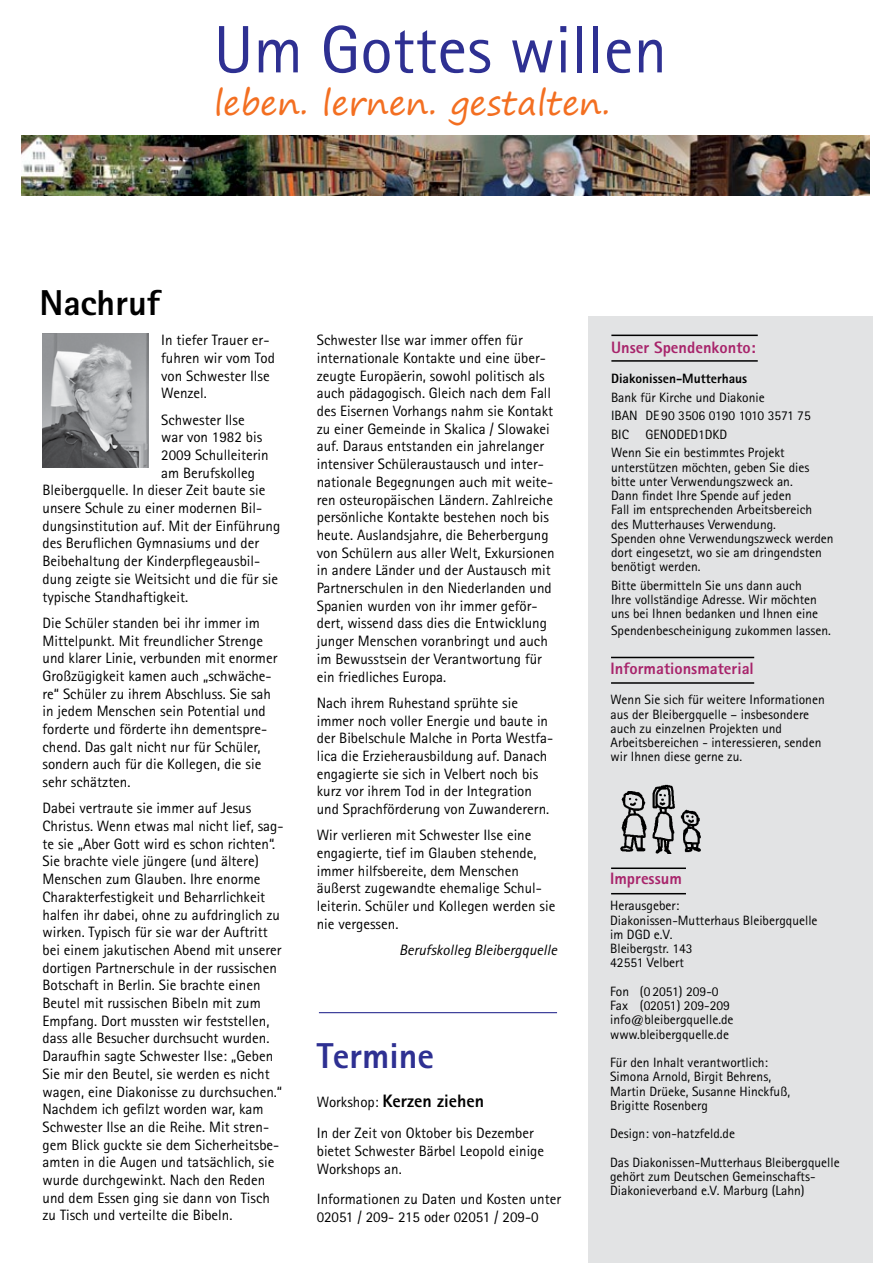
<style>
.page{position:relative;width:893px;height:1263px;background:#fff}
.page>*{position:absolute;margin:0;border:0;box-sizing:border-box;transform-origin:0 0}
.t1{font:67.05px "Rotis Sans Serif";color:#2e3092}
.t2{font:800 36px "Rotis Sans Serif";color:#000}
.t3{font:800 36px "Rotis Sans Serif";color:#2e3092}
.t4{font:33.6px "Segoe Print";color:#f36f21}
.t5{font:800 18px "Rotis Sans Serif";color:#000}
.t6{font:800 16.5px "Rotis Sans Serif";color:#a8246b}
.t7{font:15px/17.7px "Rotis Sans Serif";color:#000}
.t8{font:italic 15px "Rotis Sans Serif";color:#000}
.t9{font:13.5px/14.2px "Rotis Sans Serif";color:#000}
.t10{font:800 13.5px "Rotis Sans Serif";color:#000}
.s1{font-weight:400;font-size:15px}
</style>
<div class="page">
<img style="left:21px;top:136px;width:849px;height:59px">
<div style="left:589px;top:317px;width:284px;height:946px;background:#e2e3e4"></div>
<hr style="left:611px;top:360px;width:147px;height:2px;background:#000">
<hr style="left:611px;top:335px;width:147px;height:1px;background:#000">
<hr style="left:611px;top:682px;width:143px;height:2px;background:#000">
<hr style="left:611px;top:657px;width:143px;height:1px;background:#000">
<hr style="left:611px;top:893px;width:75px;height:1px;background:#000">
<hr style="left:611px;top:867px;width:75px;height:2px;background:#000">
<img style="left:620px;top:784px;width:81px;height:69px">
<img style="left:43px;top:334px;width:105px;height:134px">
<hr style="left:319px;top:1012px;width:238px;height:1px;background:#2e3092">
<h1 class="t1" style="left:214px;top:10px;width:455px">Um Gottes willen</h1>
<h3 class="t4" style="left:214px;top:73px;width:398px">leben. lernen. gestalten.</h3>
<h2 class="t2" style="left:39px;top:280px;width:122px">Nachruf</h2>
<p class="t7" style="left:161px;top:331px;width:115px">In tiefer Trauer er&shy;fuhren wir vom Tod von Schwester Ilse<br>Wenzel.</p>
<p class="t7" style="left:161px;top:410px;width:85px">Schwester Ilse</p>
<p class="t7" style="left:161px;top:428px;width:103px">war von 1982 bis</p>
<p class="t7" style="left:161px;top:446px;width:109px">2009 Schulleiterin</p>
<p class="t7" style="left:161px;top:464px;width:95px">am Berufskolleg</p>
<p class="t7" style="left:43px;top:481px;width:224px">Bleibergquelle. In dieser Zeit baute sie</p>
<p class="t7" style="left:43px;top:499px;width:221px">unsere Schule zu einer modernen Bil-</p>
<p class="t7" style="left:43px;top:517px;width:239px">dungsinstitution auf. Mit der Einführung</p>
<p class="t7" style="left:43px;top:534px;width:218px">des Beruflichen Gymnasiums und der</p>
<p class="t7" style="left:43px;top:552px;width:219px">Beibehaltung der Kinderpflegeausbil-</p>
<p class="t7" style="left:43px;top:570px;width:237px">dung zeigte sie Weitsicht und die für sie</p>
<p class="t7" style="left:43px;top:587px;width:147px">typische Standhaftigkeit.</p>
<p class="t7" style="left:43px;top:614px;width:236px">Die Schüler standen bei ihr immer im Mittelpunkt. Mit freundlicher Strenge und klarer Linie, verbunden mit enormer Großzügigkeit kamen auch „schwäche&shy;re“ Schüler zu ihrem Abschluss. Sie sah in jedem Menschen sein Potential und forderte und förderte ihn dementspre&shy;chend. Das galt nicht nur für Schüler, sondern auch für die Kollegen, die sie sehr schätzten.</p>
<p class="t7" style="left:43px;top:799px;width:242px">Dabei vertraute sie immer auf Jesus Christus. Wenn etwas mal nicht lief, sag&shy;te sie „Aber Gott wird es schon richten“.<br>Sie brachte viele jüngere (und ältere)<br>Menschen zum Glauben. Ihre enorme Charakterfestigkeit und Beharrlichkeit halfen ihr dabei, ohne zu aufdringlich zu wirken. Typisch für sie war der Auftritt bei einem jakutischen Abend mit unserer dortigen Partnerschule in der russischen Botschaft in Berlin. Sie brachte einen Beutel mit russischen Bibeln mit zum Empfang. Dort mussten wir feststellen, dass alle Besucher durchsucht wurden.<br>Daraufhin sagte Schwester Ilse: „Geben Sie mir den Beutel, sie werden es nicht wagen, eine Diakonisse zu durchsuchen.“ Nachdem ich gefilzt worden war, kam Schwester Ilse an die Reihe. Mit stren&shy;gem Blick guckte sie dem Sicherheitsbe&shy;amten in die Augen und tatsächlich, sie wurde durchgewinkt. Nach den Reden und dem Essen ging sie dann von Tisch zu Tisch und verteilte die Bibeln.</p>
<p class="t7" style="left:317px;top:331px;width:239px">Schwester Ilse war immer offen für internationale Kontakte und eine über&shy;zeugte Europäerin, sowohl politisch als auch pädagogisch. Gleich nach dem Fall des Eisernen Vorhangs nahm sie Kontakt zu einer Gemeinde in Skalica / Slowakei auf. Daraus entstanden ein jahrelanger intensiver Schüleraustausch und inter&shy;nationale Begegnungen auch mit weite&shy;ren osteuropäischen Ländern. Zahlreiche persönliche Kontakte bestehen noch bis heute. Auslandsjahre, die Beherbergung von Schülern aus aller Welt, Exkursionen in andere Länder und der Austausch mit Partnerschulen in den Niederlanden und Spanien wurden von ihr immer geför&shy;dert, wissend dass dies die Entwicklung junger Menschen voranbringt und auch im Bewusstsein der Verantwortung für ein friedliches Europa.</p>
<p class="t7" style="left:317px;top:694px;width:238px">Nach ihrem Ruhestand sprühte sie immer noch voller Energie und baute in der Bibelschule Malche in Porta Westfa&shy;lica die Erzieherausbildung auf. Danach engagierte sie sich in Velbert noch bis kurz vor ihrem Tod in der Integration und Sprachförderung von Zuwanderern.</p>
<p class="t7" style="left:317px;top:826px;width:240px">Wir verlieren mit Schwester Ilse eine engagierte, tief im Glauben stehende, immer hilfsbereite, dem Menschen äußerst zugewandte ehemalige Schul&shy;leiterin. Schüler und Kollegen werden sie nie vergessen.</p>
<p class="t8" style="left:399px;top:941px;width:160px">Berufskolleg Bleibergquelle</p>
<h2 class="t3" style="left:317px;top:1033px;width:119px">Termine</h2>
<p class="t5" style="left:317px;top:1090px;width:169px"><span class="s1">Workshop:</span> Kerzen ziehen</p>
<p class="t7" style="left:317px;top:1123px;width:229px">In der Zeit von Oktober bis Dezember bietet Schwester Bärbel Leopold einige<br>Workshops an.</p>
<p class="t7" style="left:317px;top:1189px;width:246px">Informationen zu Daten und Kosten unter<br>02051 / 209- 215 oder 02051 / 209-0</p>
<p class="t6" style="left:611px;top:337px;width:146px">Unser Spendenkonto:</p>
<p class="t10" style="left:611px;top:370px;width:138px">Diakonissen-Mutterhaus</p>
<p class="t9" style="left:611px;top:388px;width:201px;line-height:18.5px">Bank für Kirche und Diakonie<br>IBAN DE 90 3506 0190 1010 3571 75<br>BIC GENODED1DKD<br>Wenn Sie ein bestimmtes Projekt</p>
<p class="t9" style="left:611px;top:460px;width:224px">unterstützen möchten, geben Sie dies bitte unter Verwendungszweck an.<br>Dann findet Ihre Spende auf jeden<br>Fall im entsprechenden Arbeitsbereich<br>des Mutterhauses Verwendung.<br>Spenden ohne Verwendungszweck werden dort eingesetzt, wo sie am dringendsten benötigt werden.</p>
<p class="t9" style="left:611px;top:578px;width:209px">Bitte übermitteln Sie uns dann auch<br>Ihre vollständige Adresse. Wir möchten uns bei Ihnen bedanken und Ihnen eine</p>
<p class="t9" style="left:611px;top:623px;width:221px">Spendenbescheinigung zukommen lassen.</p>
<p class="t6" style="left:611px;top:658px;width:145px">Informationsmaterial</p>
<p class="t9" style="left:611px;top:692px;width:216px">Wenn Sie sich für weitere Informationen aus der Bleibergquelle – insbesondere auch zu einzelnen Projekten und Arbeitsbereichen - interessieren, senden wir Ihnen diese gerne zu.</p>
<p class="t6" style="left:610px;top:868px;width:73px">Impressum</p>
<p class="t9" style="left:610px;top:898px;width:209px">Herausgeber:<br>Diakonissen-Mutterhaus Bleibergquelle im DGD e.V.<br>Bleibergstr. 143<br>42551 Velbert</p>
<p class="t9" style="left:610px;top:984px;width:125px">Fon (0 2051) 209-0<br>Fax (02051) 209-209 info@bleibergquelle.de www.bleibergquelle.de</p>
<p class="t9" style="left:610px;top:1055px;width:181px">Für den Inhalt verantwortlich:<br>Simona Arnold, Birgit Behrens,<br>Martin Drüeke, Susanne Hinckfuß,<br>Brigitte Rosenberg</p>
<p class="t9" style="left:610px;top:1119px;width:231px;line-height:28.5px">Design: von-hatzfeld.de<br>Das Diakonissen-Mutterhaus Bleibergquelle</p>
<p class="t9" style="left:610px;top:1169px;width:207px">gehört zum Deutschen Gemeinschafts-<br>Diakonieverband e.V. Marburg (Lahn)</p>
</div>
